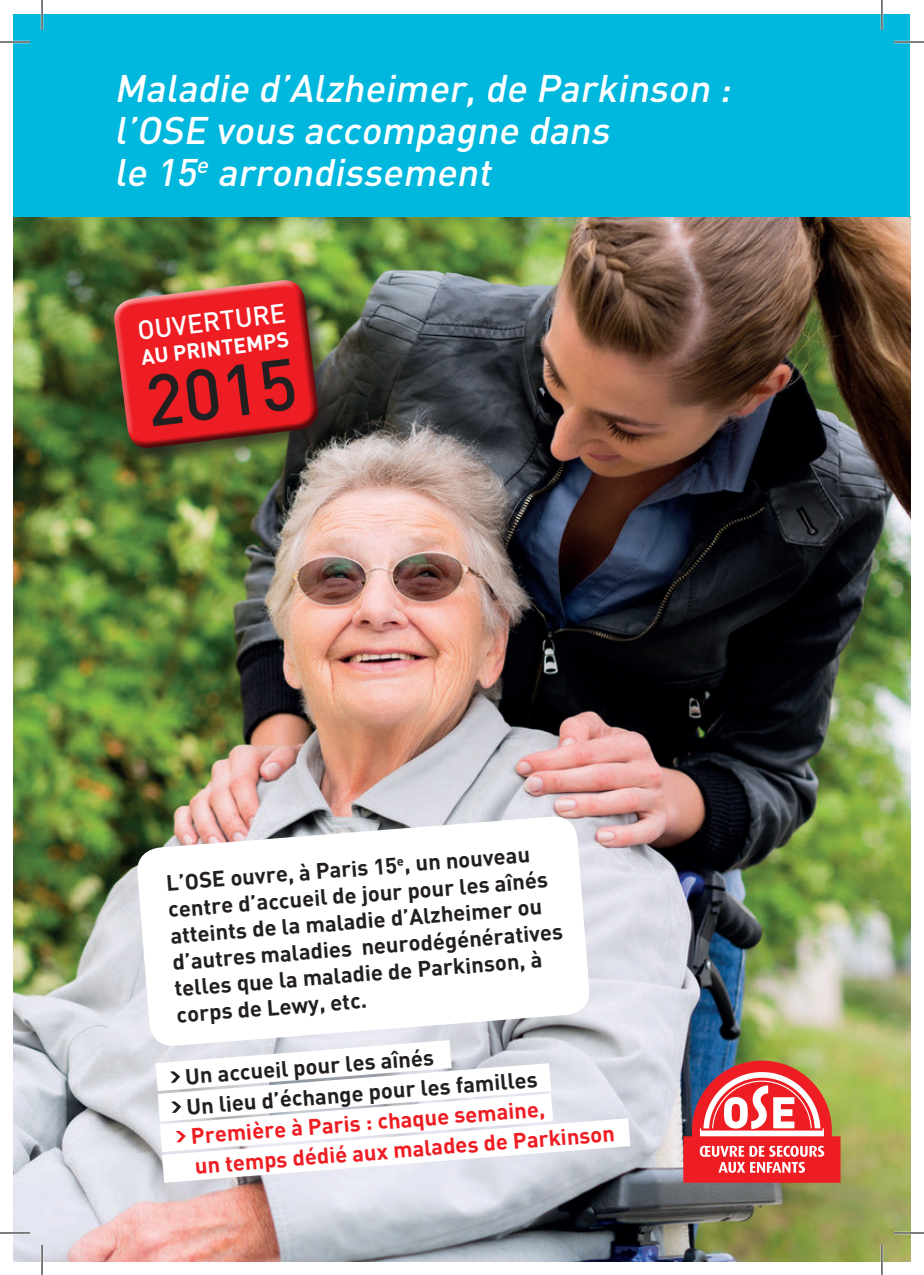
<style>
.page{position:relative;width:924px;height:1275px;background:#fff}
.page>*{position:absolute;margin:0;border:0;box-sizing:border-box;transform-origin:0 0}
.t1{font:500 71.2px "DINVAINS";color:#231f20}
.t2{font:italic 500 38px/42px "DINVAINS";color:#fff}
.t3{font:500 26.4px "DINVAINS";color:#fff}
.t4{font:700 22px/26.2px "DINVAINS";color:#231f20}
.t5{font:700 22px/30.4px "DINVAINS";color:#ee1d23}
.t6{font:700 21.2px "DINVAINS";color:#fff}
</style>
<div class="page">
<img style="left:14px;top:217px;width:895px;height:1044px">
<svg style="left:135px;top:815px;width:456px;height:232px"></svg>
<svg style="left:683px;top:1060px;width:157px;height:122px"></svg>
<svg style="left:155px;top:1040px;width:475px;height:142px"></svg>
<div style="left:110px;top:276px;width:227px;height:192px;background:#231f20;opacity:.75"></div>
<svg style="left:109px;top:276px;width:212px;height:177px;background:#c12f29"></svg>
<div style="left:14px;top:14px;width:895px;height:202px;background:#00b8de"></div>
<hr style="left:0;top:41px;width:30px;height:2px;background:#fff">
<hr style="left:893px;top:41px;width:30px;height:2px;background:#fff">
<hr style="left:0;top:1231px;width:30px;height:3px;background:#fff">
<hr style="left:893px;top:1231px;width:30px;height:3px;background:#fff">
<hr style="left:41px;top:0;width:2px;height:30px;background:#fff">
<hr style="left:41px;top:1245px;width:2px;height:30px;background:#fff">
<hr style="left:880px;top:0;width:2px;height:30px;background:#fff">
<hr style="left:880px;top:1245px;width:2px;height:30px;background:#fff">
<hr style="left:0;top:42px;width:30px;height:1px;background:#000">
<hr style="left:893px;top:42px;width:30px;height:1px;background:#000">
<hr style="left:0;top:1232px;width:30px;height:1px;background:#000">
<hr style="left:893px;top:1232px;width:30px;height:1px;background:#000">
<hr style="left:42px;top:0;width:1px;height:30px;background:#000">
<hr style="left:42px;top:1245px;width:1px;height:30px;background:#000">
<hr style="left:881px;top:0;width:1px;height:30px;background:#000">
<hr style="left:881px;top:1245px;width:1px;height:30px;background:#000">
<h2 class="t2" style="left:114px;top:66px;width:625px">Maladie d’Alzheimer,de Parkinson : l’OSE vous accompagne dans<br>le 15<sup>e</sup> arrondissement</h2>
<p class="t3" style="left:136px;top:314px;width:150px;rotate:-7deg">OUVERTURE</p>
<p class="t6" style="left:139px;top:344px;width:150px;rotate:-7deg">AU PRINTEMPS</p>
<h1 class="t1" style="left:140px;top:356px;width:153px;rotate:-7deg">2015</h1>
<p class="t4" style="left:164px;top:870px;width:393px;rotate:-5deg">L’OSE ouvre, à Paris 15<sup>e</sup>, un nouveau centre d’accueil de jour pour les aînés atteints de la maladie d’Alzheimer ou d’autres maladies neurodégénératives telles que la maladie de Parkinson, à corps de Lewy, etc.</p>
<p class="t4" style="left:182px;top:1061px;width:353px;line-height:30.6px;rotate:-5deg">Un accueil pour les aînés<br>Un lieu d’échange pour les familles</p>
<p class="t5" style="left:189px;top:1121px;width:424px;rotate:-5deg">Première à Paris : chaque semaine,<br>un temps dédié aux malades de Parkinson</p>
</div>
